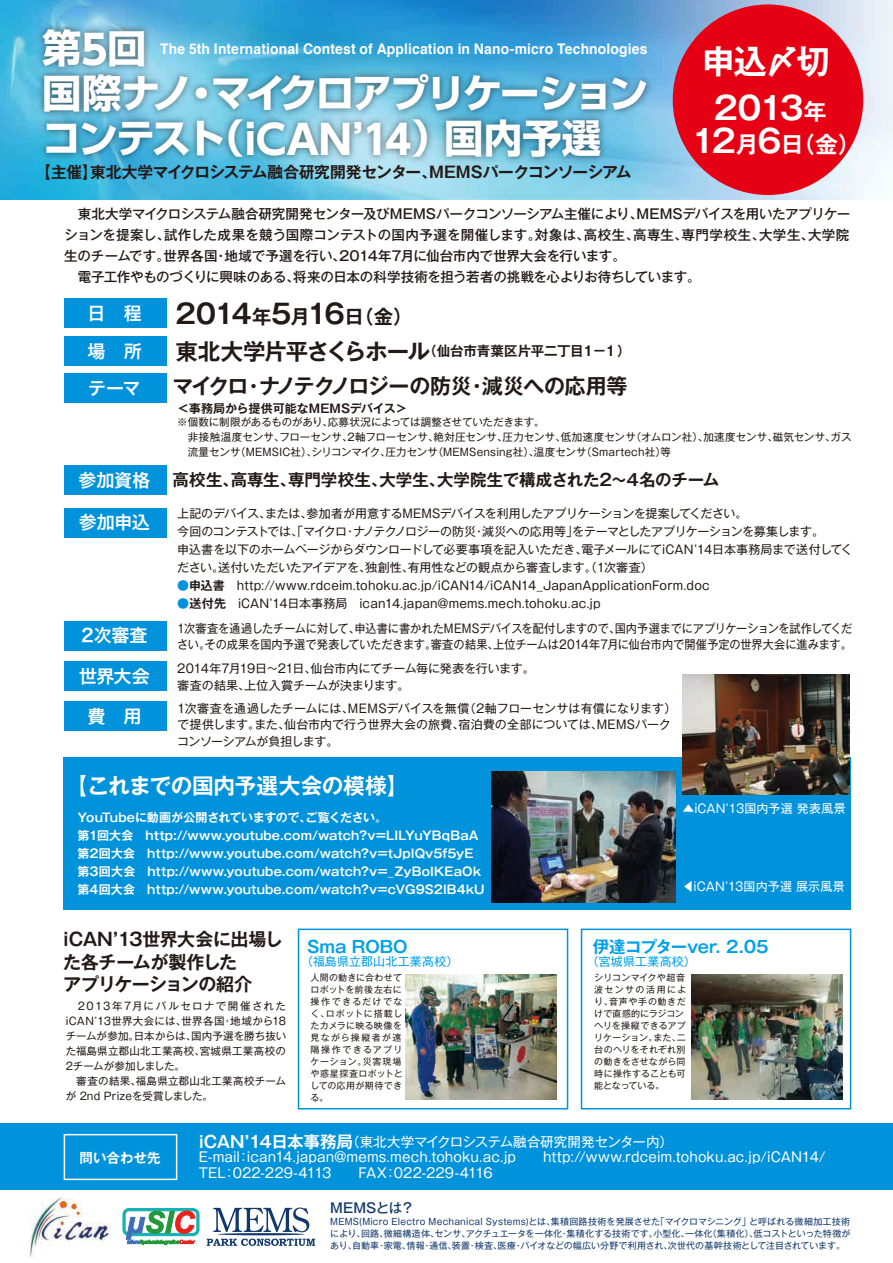
<style>
.page{position:relative;width:893px;height:1263px;background:#fff}
.page>*{position:absolute;margin:0;border:0;box-sizing:border-box;transform-origin:0 0}
.t1{font:700 39.3px/45px "Shin Go Pr 6";letter-spacing:-.07em;color:#fff}
.t2{font:700 33.3px "Gothic MB101 Pr 6 De";color:#fff}
.t3{font:700 31.65px "Gothic MB101 Pr 6 De";color:#fff}
.t4{font:700 27px "Gothic MB101 Pr 6 De";letter-spacing:-.09em;color:#231916}
.t5{font:700 22.95px "Gothic MB101 Pr 6 De";color:#fff}
.t6{font:700 21.75px "Gothic MB101 Pr 6 De";letter-spacing:-.02em;color:#fff}
.t7{font:700 21px "Gothic MB101 Pr 6 De";letter-spacing:-.03em;color:#231916}
.t8{font:700 18px/22.5px "Gothic MB101 Pr 6 De";letter-spacing:-.03em;color:#231916}
.t9{font:18px "Hira Kaku Pro W6";letter-spacing:-.015em;color:#fff}
.t10{font:700 16.5px "Gothic MB101 Pr 6 De";letter-spacing:-.005em;color:#231916}
.t11{font:700 16.5px "Gothic MB101 Pr 6 De";letter-spacing:-.025em;color:#00a1e9}
.t12{font:700 16.5px "Gothic MB101 Pr 6 De";letter-spacing:-.005em;color:#00a1e9}
.t13{font:700 15.75px "Gothic MB101 Pr 6 De";letter-spacing:-.025em;color:#231916}
.t14{font:700 14.7px "Helvetica";letter-spacing:.01em;color:#fff;scale:.95 1}
.t15{font:500 13.5px/21px "Gothic MB101 Pr 6";letter-spacing:-.015em;color:#231916}
.t16{font:13.5px/15px "Gothic MB101 Pr 6";letter-spacing:.005em;color:#fff}
.t17{font:700 13.5px "Gothic MB101 Pr 6 De";letter-spacing:-.02em;color:#231916}
.t18{font:500 13.5px "Gothic MB101 Pr 6";letter-spacing:-.005em;color:#11386c}
.t19{font:700 13.5px "Gothic MB101 Pr 6 De";color:#fff}
.t20{font:12px/16.5px "Gothic MB101 Pr 6";letter-spacing:-.005em;color:#231916}
.t21{font:700 12px/18px "Gothic MB101 Pr 6 De";letter-spacing:.01em;color:#fff}
.t22{font:12px/18px "Gothic MB101 Pr 6";letter-spacing:-.03em;color:#231916}
.t23{font:12px/16.5px "Gothic MB101 Pr 6";letter-spacing:-.005em;color:#231916;scale:.93 1}
.t24{font:12px "Gothic MB101 Pr 6";letter-spacing:.015em;color:#231916}
.t25{font:12px "Gothic MB101 Pr 6";letter-spacing:.015em;color:#fff}
.t26{font:12px "Gothic MB101 Pr 6";letter-spacing:.015em;color:#00a1e9}
.t27{font:700 12px "Gothic MB101 Pr 6 De";letter-spacing:-.005em;color:#231916}
.t28{font:10.5px/15px "Gothic MB101 Pr 6";letter-spacing:.015em;color:#231916}
.t29{font:9px/12px "Gothic MB101 Pr 6";letter-spacing:.005em;color:#11386c;text-align:justify}
.t30{font:9px/12px "Gothic MB101 Pr 6";letter-spacing:.065em;color:#231916}
.t31{font:9px/12px "Gothic MB101 Pr 6";letter-spacing:.035em;color:#231916}
.s1{font-family:"MO Clear Tone SG";font-size:40.05px}
.s2{font-size:22.95px}
.s3{font-size:31.65px}
.s4{font-size:19.5px}
.s5{font-size:22.5px}
.s6{font-family:"Hira Kaku Pro W6";font-weight:400;font-size:18px;color:#fff}
.s7{font-family:"Gothic MB101 Pr 6 De";font-weight:700;color:#0092db}
.s8{font-family:"Gothic MB101 Pr 6 De";font-weight:700}
.s9{font-family:"Gothic MB101 Pr 6 De";font-weight:700;font-size:16.5px}
</style>
<div class="page">
<img style="left:0;top:0;width:893px;height:199px">
<img style="left:32px;top:18px;width:627px;height:160px">
<div style="left:64px;top:465px;width:102px;height:30px;background:#0092db"></div>
<div style="left:250px;top:383px;width:7px;height:7px;border:3px solid #fff;border-radius:50%"></div>
<div style="left:64px;top:373px;width:102px;height:30px;background:#0092db"></div>
<div style="left:64px;top:508px;width:102px;height:30px;background:#0092db"></div>
<div style="left:64px;top:298px;width:102px;height:30px;background:#0092db"></div>
<div style="left:64px;top:336px;width:102px;height:30px;background:#0092db"></div>
<div style="left:0;top:1123px;width:893px;height:66px;background:#0092db"></div>
<div style="left:122px;top:1208px;width:78px;height:28px;border:3px solid #1ab1b5;border-radius:5px"></div>
<svg style="left:126px;top:1211px;width:70px;height:35px"></svg>
<hr style="left:218px;top:1233px;width:87px;height:2px;background:#11386c;border-radius:50%">
<svg style="left:213px;top:1207px;width:96px;height:25px"></svg>
<svg style="left:207px;top:1238px;width:108px;height:8px"></svg>
<div style="left:673px;top:4px;width:190px;height:191px;background:#e60013;border-radius:50%"></div>
<div style="left:64px;top:621px;width:102px;height:30px;background:#0092db"></div>
<div style="left:64px;top:661px;width:102px;height:30px;background:#0092db"></div>
<div style="left:64px;top:701px;width:102px;height:30px;background:#0092db"></div>
<div style="left:63px;top:757px;width:788px;height:153px;background:#0092db"></div>
<div style="left:298px;top:928px;width:270px;height:181px;border:2px solid #0092db"></div>
<div style="left:581px;top:928px;width:270px;height:181px;border:2px solid #0092db"></div>
<img style="left:406px;top:974px;width:151px;height:126px">
<img style="left:691px;top:974px;width:151px;height:126px">
<div style="left:64px;top:1134px;width:113px;height:46px;border:2px solid #fff"></div>
<img style="left:683px;top:675px;width:167px;height:119px">
<img style="left:492px;top:772px;width:184px;height:130px">
<img style="left:18px;top:1189px;width:94px;height:68px">
<h1 class="t1" style="left:42px;top:25px;width:607px">第<span class="s1">5</span>回<br>国際ナノ・マイクロアプリケーションコンテスト（<span class="s1">iCAN</span>’<span class="s1">14</span>）国内予選</h1>
<h3 class="t14" style="left:160px;top:37px;width:515px">The 5th International Contest of Application in Nano-micro Technologies</h3>
<h3 class="t13" style="left:35px;top:159px;width:598px">【主催】東北大学マイクロシステム融合研究開発センター、MEMSパークコンソーシアム</h3>
<h2 class="t2" style="left:702px;top:34px;width:130px">申込〆切</h2>
<h3 class="t3" style="left:714px;top:81px;width:114px">2013<span class="s2">年</span></h3>
<h3 class="t5" style="left:691px;top:125px;width:171px"><span class="s3">12</span>月<span class="s3">6</span>日（金）</h3>
<p class="t15" style="left:64px;top:203px;width:788px">　東北大学マイクロシステム融合研究開発センター及びMEMSパークコンソーシアム主催により、MEMSデバイスを用いたアプリケーションを提案し、試作した成果を競う国際コンテストの国内予選を開催します。対象は、高校生、高専生、専門学校生、大学生、大学院生のチームです。世界各国・地域で予選を行い、2014年7月に仙台市内で世界大会を行います。<br>　電子工作やものづくりに興味のある、将来の日本の科学技術を担う若者の挑戦を心よりお待ちしています。</p>
<h3 class="t9" style="left:88px;top:297px;width:55px">日　程</h3>
<h3 class="t4" style="left:176px;top:291px;width:239px">2014<span class="s4">年</span>5<span class="s4">月</span>16<span class="s4">日（金）</span></h3>
<h3 class="t9" style="left:88px;top:335px;width:55px">場　所</h3>
<p class="t17" style="left:176px;top:340px;width:457px"><span class="s5">東北大学片平さくらホール</span>（仙台市青葉区片平二丁目１－１）</p>
<h3 class="t9" style="left:88px;top:372px;width:54px">テーマ</h3>
<h3 class="t7" style="left:173px;top:369px;width:456px">マイクロ・ナノテクノロジーの防災・減災への応用等</h3>
<p class="t27" style="left:177px;top:398px;width:232px">＜事務局から提供可能なMEMSデバイス＞</p>
<p class="t28" style="left:188px;top:414px;width:665px;text-indent:-10px">※個数に制限があるものがあり、応募状況によっては調整させていただきます。<br>非接触温度センサ、フローセンサ、2軸フローセンサ、絶対圧センサ、圧力センサ、低加速度センサ（オムロン社）、加速度センサ、磁気センサ、ガス流量センサ（MEMSIC社）、シリコンマイク、圧力センサ（MEMSensing社）、温度センサ（Smartech社）等</p>
<h3 class="t10" style="left:79px;top:466px;width:642px"><span class="s6">参加資格</span> 高校生、高専生、専門学校生、大学生、大学院生で構成された2～4名のチーム</h3>
<h3 class="t9" style="left:79px;top:506px;width:73px">参加申込</h3>
<p class="t22" style="left:177px;top:504px;width:677px">上記のデバイス、または、参加者が用意するMEMSデバイスを利用したアプリケーションを提案してください。<br>今回のコンテストでは、「マイクロ・ナノテクノロジーの防災・減災への応用等」をテーマとしたアプリケーションを募集します。<br>申込書を以下のホームページからダウンロードして必要事項を記入いただき、電子メールにてiCAN’14日本事務局まで送付してください。送付いただいたアイデアを、独創性、有用性などの観点から審査します。（1次審査）</p>
<p class="t20" style="left:177px;top:577px;width:534px"><span class="s7">●</span><span class="s8">申込書</span>　http://www.rdceim.tohoku.ac.jp/iCAN14/iCAN14_JapanApplicationForm.doc</p>
<p class="t24" style="left:177px;top:594px;width:425px"><span class="s7">●</span><span class="s8">送付先</span>　iCAN’14日本事務局　ican14.japan@mems.mech.tohoku.ac.jp</p>
<h3 class="t9" style="left:81px;top:619px;width:68px">2次審査</h3>
<p class="t23" style="left:177px;top:619px;width:727px">1次審査を通過したチームに対して、申込書に書かれたMEMSデバイスを配付しますので、国内予選までにアプリケーションを試作してください。その成果を国内予選で発表していただきます。審査の結果、上位チームは2014年7月に仙台市内で開催予定の世界大会に進みます。</p>
<h3 class="t9" style="left:79px;top:660px;width:72px">世界大会</h3>
<p class="t20" style="left:177px;top:660px;width:359px">2014年7月19日～21日、仙台市内にてチーム毎に発表を行います。審査の結果、上位入賞チームが決まります。</p>
<h3 class="t9" style="left:87px;top:699px;width:55px">費　用</h3>
<p class="t20" style="left:177px;top:699px;width:501px">1次審査を通過したチームには、MEMSデバイスを無償（2軸フローセンサは有償になります）で提供します。また、仙台市内で行う世界大会の旅費、宿泊費の全部については、MEMSパークコンソーシアムが負担します。</p>
<h3 class="t6" style="left:66px;top:768px;width:344px">【これまでの国内予選大会の模様】</h3>
<p class="t21" style="left:78px;top:808px;width:409px">YouTubeに動画が公開されていますので、ご覧ください。<br>第1回大会　http://www.youtube.com/watch?v=LILYuYBqBaA第2回大会　http://www.youtube.com/watch?v=tJplQv5f5yE第3回大会　http://www.youtube.com/watch?v=_ZyBoIKEaOk第4回大会　http://www.youtube.com/watch?v=cVG9S2lB4kU</p>
<p class="t25" style="left:670px;top:798px;width:177px">　▲iCAN’13国内予選 発表風景</p>
<p class="t25" style="left:682px;top:876px;width:164px">◀iCAN’13国内予選 展示風景</p>
<h3 class="t8" style="left:63px;top:927px;width:221px">iCAN’13世界大会に出場した各チームが製作した<br>アプリケーションの紹介</h3>
<p class="t28" style="left:66px;top:997px;width:222px">　2013年7月にバルセロナで開催されたiCAN’13世界大会には、世界各国・地域から18チームが参加。日本からは、国内予選を勝ち抜いた福島県立郡山北工業高校、宮城県工業高校の<br>2チームが参加しました。<br>　審査の結果、福島県立郡山北工業高校チームが 2nd Prizeを受賞しました。</p>
<h3 class="t11" style="left:593px;top:932px;width:177px">伊達コプターver. 2.05</h3>
<p class="t26" style="left:587px;top:951px;width:111px">（宮城県工業高校）</p>
<h3 class="t12" style="left:307px;top:932px;width:102px">Sma ROBO</h3>
<p class="t26" style="left:301px;top:951px;width:159px">（福島県立郡山北工業高校）</p>
<p class="t30" style="left:311px;top:971px;width:94px">人間の動きに合わせてロボットを前後左右に操作できるだけでなく、ロボットに搭載したカメラに映る映像を見ながら操縦者が遠隔操作できるアプリケーション。災害現場や惑星探査ロボットとしての応用が期待できる。</p>
<p class="t31" style="left:594px;top:971px;width:93px">シリコンマイクや超音波センサの活用により、音声や手の動きだけで直感的にラジコンヘリを操縦できるアプリケーション。また、二台のヘリをそれぞれ別の動きをさせながら同時に操作することも可能となっている。</p>
<p class="t16" style="left:199px;top:1133px;width:628px"><span class="s9">iCAN’14日本事務局</span>（東北大学マイクロシステム融合研究開発センター内）<br>E-mail：ican14.japan@mems.mech.tohoku.ac.jp　　http://www.rdceim.tohoku.ac.jp/iCAN14/</p>
<p class="t16" style="left:199px;top:1164px;width:295px">TEL：022-229-4113　　FAX：022-229-4116</p>
<p class="t19" style="left:80px;top:1146px;width:83px">問い合わせ先</p>
<p class="t18" style="left:330px;top:1196px;width:86px">MEMSとは？</p>
<p class="t29" style="left:330px;top:1215px;width:522px">MEMS(Micro Electro Mechanical Systems)とは、集積回路技術を発展させた「マイクロマシニング」と呼ばれる微細加工技術により、回路、微細構造体、センサ、アクチュエータを一体化・集積化する技術です。小型化、一体化（集積化）、低コストといった特徴があり、自動車・家電、情報・通信、装置・検査、医療・バイオなどの幅広い分野で利用され、次世代の基幹技術として注目されています。</p>
</div>
